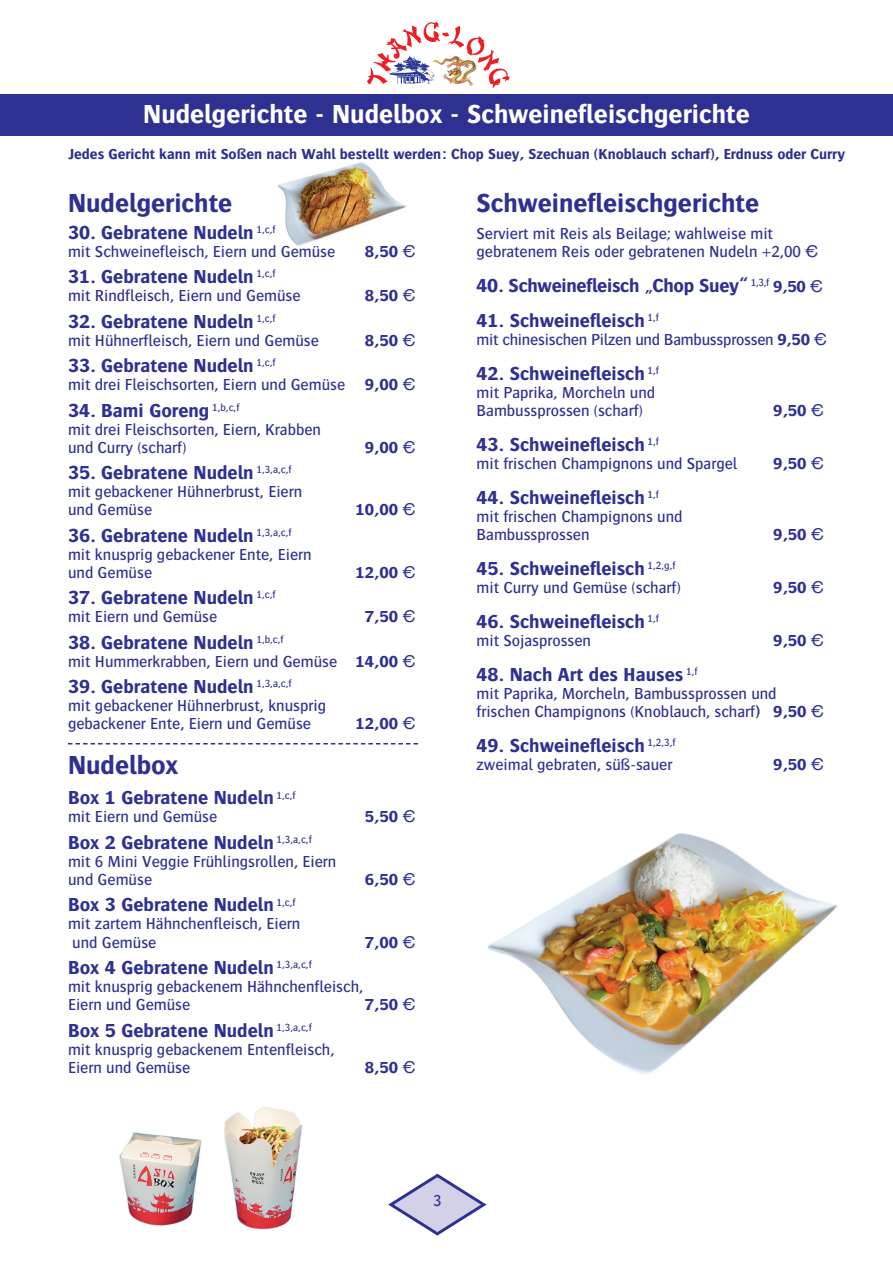
<style>
.page{position:relative;width:893px;height:1263px;background:#fff}
.page>*{position:absolute;margin:0;border:0;box-sizing:border-box;transform-origin:0 0}
.t1{font:700 27px "Bosis";color:#fff}
.t2{font:700 27px "Bosis";color:#2e3092}
.t3{font:700 19.5px "Bosis";color:#2e3092}
.t4{font:16.5px/18px "Bosis";color:#2e3092}
.t5{font:700 16.5px "Bosis";color:#2e3092}
.t6{font:700 15px "Bosis";color:#2e3092}
.s1{font-family:"Euro Sans EF One";font-weight:400}
.s2{font-weight:700}
.s3{font-family:"Euro Sans EF One"}
.s4{font-size:16.5px}
.s5{font-family:"Euro Sans EF One";font-weight:400;font-size:16.5px}
</style>
<div class="page">
<img style="left:224px;top:1107px;width:79px;height:123px">
<img style="left:119px;top:1132px;width:83px;height:94px">
<img style="left:277px;top:162px;width:130px;height:84px">
<svg style="left:367px;top:22px;width:143px;height:66px"></svg>
<img style="left:389px;top:55px;width:46px;height:32px">
<img style="left:440px;top:60px;width:33px;height:26px">
<svg style="left:388px;top:1174px;width:99px;height:61px"></svg>
<div style="left:0;top:94px;width:893px;height:41px;background:#2e3092"></div>
<svg style="left:68px;top:743px;width:350px;height:1px"></svg>
<img style="left:487px;top:833px;width:350px;height:241px">
<p class="t1" style="left:143px;top:104px;width:608px">Nudelgerichte - Nudelbox - Schweinefleischgerichte</p>
<p class="t6" style="left:69px;top:149px;width:777px">Jedes Gericht kann mit Soßen nach Wahl bestellt werden: Chop Suey, Szechuan (Knoblauch scharf), Erdnuss oder Curry</p>
<p class="t2" style="left:68px;top:193px;width:166px">Nudelgerichte</p>
<p class="t3" style="left:68px;top:225px;width:209px">30. Gebratene Nudeln <sup>1,c,f</sup></p>
<p class="t4" style="left:68px;top:243px;width:269px">mit Schweinefleisch, Eiern und Gemüse</p>
<p class="t5" style="left:365px;top:245px;width:52px">8,50 <span class="s1">d</span></p>
<p class="t3" style="left:68px;top:269px;width:209px">31. Gebratene Nudeln <sup>1,c,f</sup></p>
<p class="t4" style="left:68px;top:288px;width:234px">mit Rindfleisch, Eiern und Gemüse</p>
<p class="t5" style="left:365px;top:289px;width:52px">8,50 <span class="s1">d</span></p>
<p class="t3" style="left:68px;top:314px;width:209px">32. Gebratene Nudeln <sup>1,c,f</sup></p>
<p class="t4" style="left:68px;top:332px;width:252px">mit Hühnerfleisch, Eiern und Gemüse</p>
<p class="t5" style="left:365px;top:334px;width:52px">8,50 <span class="s1">d</span></p>
<p class="t3" style="left:68px;top:358px;width:209px">33. Gebratene Nudeln <sup>1,c,f</sup></p>
<p class="t4" style="left:68px;top:377px;width:349px">mit drei Fleischsorten, Eiern und Gemüse <span class="s2">9,00</span> <span class="s3">d</span></p>
<p class="t3" style="left:68px;top:403px;width:173px">34. Bami Goreng <sup>1,b,c,f</sup></p>
<p class="t4" style="left:68px;top:421px;width:254px">mit drei Fleischsorten, Eiern, Krabben</p>
<p class="t4" style="left:68px;top:439px;width:120px">und Curry (scharf)</p>
<p class="t5" style="left:365px;top:441px;width:52px">9,00 <span class="s1">d</span></p>
<p class="t3" style="left:68px;top:465px;width:225px">35. Gebratene Nudeln <sup>1,3,a,c,f</sup></p>
<p class="t4" style="left:68px;top:484px;width:236px">mit gebackener Hühnerbrust, Eiern</p>
<p class="t4" style="left:68px;top:502px;width:86px">und Gemüse</p>
<p class="t5" style="left:355px;top:503px;width:62px">10,00 <span class="s1">d</span></p>
<p class="t3" style="left:68px;top:528px;width:225px">36. Gebratene Nudeln <sup>1,3,a,c,f</sup></p>
<p class="t4" style="left:68px;top:546px;width:245px">mit knusprig gebackener Ente, Eiern</p>
<p class="t4" style="left:68px;top:564px;width:86px">und Gemüse</p>
<p class="t5" style="left:355px;top:566px;width:62px">12,00 <span class="s1">d</span></p>
<p class="t3" style="left:68px;top:590px;width:209px">37. Gebratene Nudeln <sup>1,c,f</sup></p>
<p class="t4" style="left:68px;top:609px;width:151px">mit Eiern und Gemüse</p>
<p class="t5" style="left:365px;top:610px;width:52px">7,50 <span class="s1">d</span></p>
<p class="t3" style="left:68px;top:635px;width:217px">38. Gebratene Nudeln <sup>1,b,c,f</sup></p>
<p class="t4" style="left:68px;top:653px;width:349px">mit Hummerkrabben, Eiern und Gemüse <span class="s2">14,00</span> <span class="s3">d</span></p>
<p class="t3" style="left:68px;top:679px;width:225px">39. Gebratene Nudeln <sup>1,3,a,c,f</sup></p>
<p class="t4" style="left:68px;top:698px;width:260px">mit gebackener Hühnerbrust, knusprig gebackener Ente, Eiern und Gemüse</p>
<p class="t5" style="left:355px;top:717px;width:62px">12,00 <span class="s1">d</span></p>
<p class="t2" style="left:68px;top:754px;width:112px">Nudelbox</p>
<p class="t3" style="left:68px;top:791px;width:229px">Box 1 Gebratene Nudeln <sup>1,c,f</sup></p>
<p class="t4" style="left:68px;top:809px;width:151px">mit Eiern und Gemüse</p>
<p class="t5" style="left:365px;top:811px;width:52px">5,50 <span class="s1">d</span></p>
<p class="t3" style="left:68px;top:835px;width:245px">Box 2 Gebratene Nudeln <sup>1,3,a,c,f</sup></p>
<p class="t4" style="left:68px;top:853px;width:270px">mit 6 Mini Veggie Frühlingsrollen, Eiern</p>
<p class="t4" style="left:68px;top:871px;width:86px">und Gemüse</p>
<p class="t5" style="left:365px;top:873px;width:52px">6,50 <span class="s1">d</span></p>
<p class="t3" style="left:68px;top:898px;width:229px">Box 3 Gebratene Nudeln <sup>1,c,f</sup></p>
<p class="t4" style="left:68px;top:916px;width:234px">mit zartem Hähnchenfleisch, Eiern</p>
<p class="t4" style="left:72px;top:934px;width:86px">und Gemüse</p>
<p class="t5" style="left:365px;top:936px;width:52px">7,00 <span class="s1">d</span></p>
<p class="t3" style="left:68px;top:960px;width:245px">Box 4 Gebratene Nudeln <sup>1,3,a,c,f</sup></p>
<p class="t4" style="left:68px;top:978px;width:297px">mit knusprig gebackenem Hähnchenfleisch,</p>
<p class="t4" style="left:68px;top:996px;width:124px">Eiern und Gemüse</p>
<p class="t5" style="left:365px;top:998px;width:52px">7,50 <span class="s1">d</span></p>
<p class="t3" style="left:68px;top:1023px;width:245px">Box 5 Gebratene Nudeln <sup>1,3,a,c,f</sup></p>
<p class="t4" style="left:68px;top:1041px;width:268px">mit knusprig gebackenem Entenfleisch,</p>
<p class="t4" style="left:68px;top:1059px;width:124px">Eiern und Gemüse</p>
<p class="t5" style="left:365px;top:1061px;width:52px">8,50 <span class="s1">d</span></p>
<p class="t2" style="left:476px;top:193px;width:284px">Schweinefleischgerichte</p>
<p class="t4" style="left:476px;top:225px;width:298px">Serviert mit Reis als Beilage; wahlweise mit</p>
<p class="t4" style="left:476px;top:243px;width:343px">gebratenem Reis oder gebratenen Nudeln +2,00 <span class="s3">d</span></p>
<p class="t3" style="left:476px;top:278px;width:348px">40. Schweinefleisch „Chop Suey“ <sup>1,3,f</sup> <span class="s4">9,50</span> <span class="s5">d</span></p>
<p class="t3" style="left:476px;top:313px;width:184px">41. Schweinefleisch <sup>1,f</sup></p>
<p class="t4" style="left:476px;top:331px;width:352px">mit chinesischen Pilzen und Bambussprossen <span class="s2">9,50</span> <span class="s3">d</span></p>
<p class="t3" style="left:476px;top:366px;width:184px">42. Schweinefleisch <sup>1,f</sup></p>
<p class="t4" style="left:476px;top:384px;width:180px">mit Paprika, Morcheln und</p>
<p class="t4" style="left:476px;top:402px;width:168px">Bambussprossen (scharf)</p>
<p class="t5" style="left:773px;top:404px;width:52px">9,50 <span class="s1">d</span></p>
<p class="t3" style="left:476px;top:437px;width:184px">43. Schweinefleisch <sup>1,f</sup></p>
<p class="t4" style="left:476px;top:455px;width:262px">mit frischen Champignons und Spargel</p>
<p class="t5" style="left:773px;top:457px;width:52px">9,50 <span class="s1">d</span></p>
<p class="t3" style="left:476px;top:490px;width:184px">44. Schweinefleisch <sup>1,f</sup></p>
<p class="t4" style="left:476px;top:508px;width:208px">mit frischen Champignons und</p>
<p class="t4" style="left:476px;top:526px;width:115px">Bambussprossen</p>
<p class="t5" style="left:773px;top:528px;width:52px">9,50 <span class="s1">d</span></p>
<p class="t3" style="left:476px;top:561px;width:201px">45. Schweinefleisch <sup>1,2,g,f</sup></p>
<p class="t4" style="left:476px;top:579px;width:206px">mit Curry und Gemüse (scharf)</p>
<p class="t5" style="left:773px;top:581px;width:52px">9,50 <span class="s1">d</span></p>
<p class="t3" style="left:476px;top:614px;width:184px">46. Schweinefleisch <sup>1,f</sup></p>
<p class="t4" style="left:476px;top:632px;width:116px">mit Sojasprossen</p>
<p class="t5" style="left:773px;top:634px;width:52px">9,50 <span class="s1">d</span></p>
<p class="t3" style="left:476px;top:667px;width:223px">48. Nach Art des Hauses <sup>1,f</sup></p>
<p class="t4" style="left:476px;top:685px;width:302px">mit Paprika, Morcheln, Bambussprossen und</p>
<p class="t4" style="left:476px;top:703px;width:349px">frischen Champignons (Knoblauch, scharf<span class="s2">) 9,50</span> <span class="s3">d</span></p>
<p class="t3" style="left:476px;top:738px;width:201px">49. Schweinefleisch <sup>1,2,3,f</sup></p>
<p class="t4" style="left:476px;top:756px;width:197px">zweimal gebraten, süß-sauer</p>
<p class="t5" style="left:773px;top:758px;width:52px">9,50 <span class="s1">d</span></p>
<p class="t4" style="left:433px;top:1192px;width:10px">3</p>
</div>
